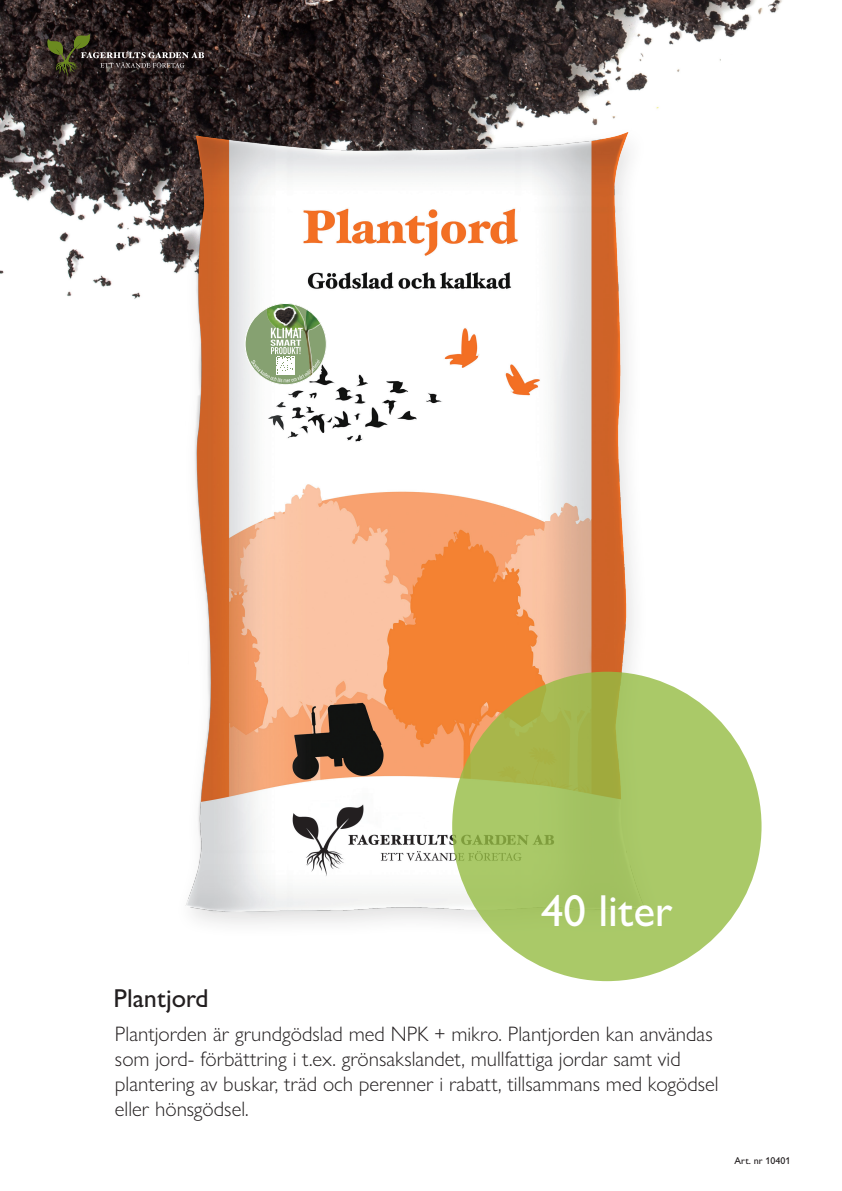
<style>
.page{position:relative;width:842px;height:1191px;background:#fff}
.page>*{position:absolute;margin:0;border:0;box-sizing:border-box;transform-origin:0 0}
.t1{font:500 45px "Gill Sans Nova";color:#fff}
.t2{font:500 26px "Gill Sans Nova";color:#231f20}
.t3{font:300 21px/25px "Gill Sans Nova";color:#231f20}
.t4{font:500 10px "Gill Sans Nova";color:#231f20}
</style>
<div class="page">
<img style="left:1px;top:0;width:781px;height:299px">
<svg style="left:48px;top:34px;width:156px;height:43px;background:#383129"></svg>
<img style="left:147px;top:80px;width:533px;height:865px">
<svg style="left:245px;top:303px;width:81px;height:82px"></svg>
<img style="left:266px;top:303px;width:55px;height:74px">
<div style="left:245px;top:303px;width:81px;height:82px;border:1px solid #fff;border-radius:50%"></div>
<svg style="left:251px;top:305px;width:69px;height:77px"></svg>
<svg style="left:452px;top:671px;width:309px;height:310px;background:#a7c360"></svg>
<h1 class="t1" style="left:541px;top:883px;width:133px">40 liter</h1>
<p class="t2" style="left:113px;top:982px;width:97px">Plantjord</p>
<p class="t3" style="left:115px;top:1021px;width:605px">Plantjorden är grundgödslad med NPK + mikro. Plantjorden kan användas som jord- förbättring i t.ex. grönsakslandet, mullfattiga jordar samt vid plantering av buskar, träd och perenner i rabatt, tillsammans med kogödsel eller hönsgödsel.</p>
<p class="t4" style="left:734px;top:1154px;width:58px">Art. nr 10401</p>
</div>
